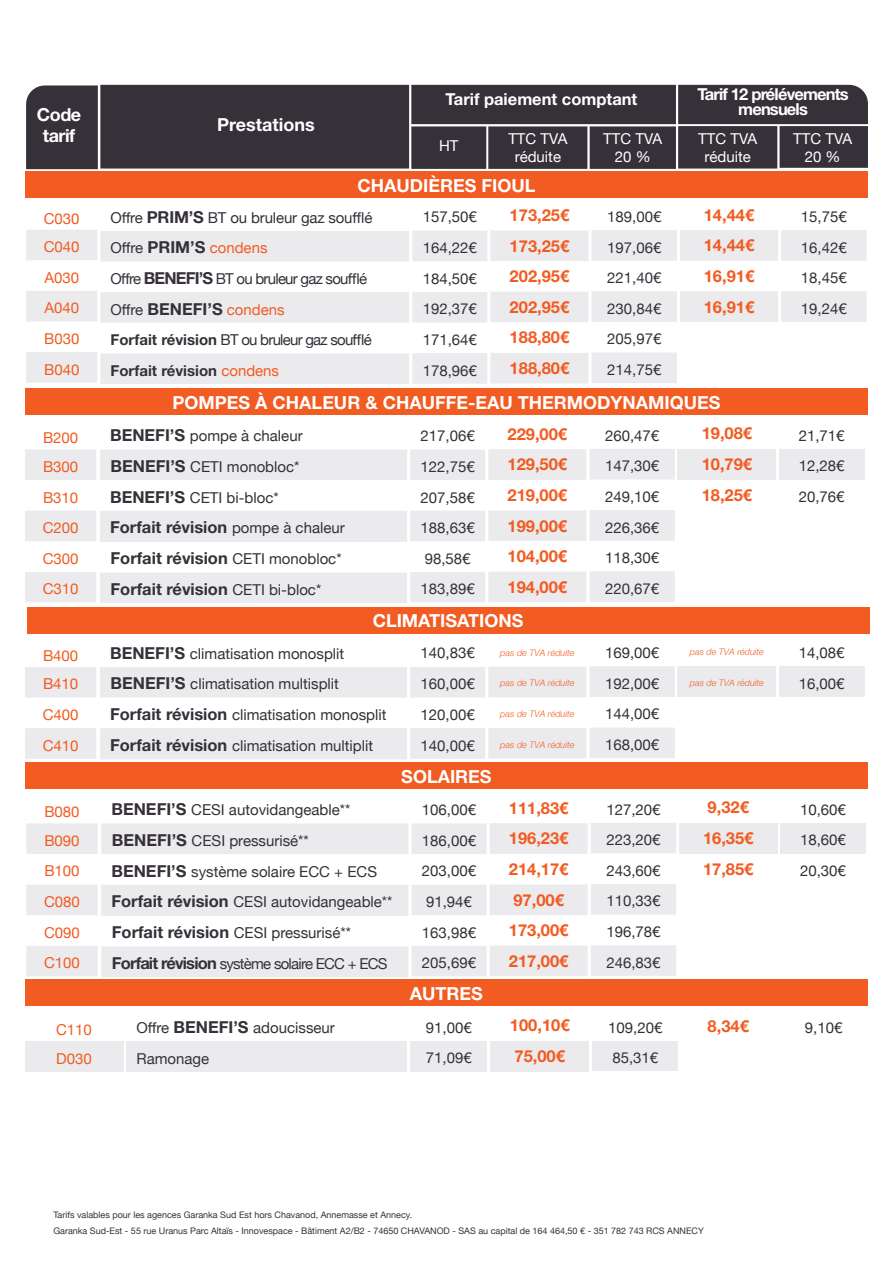
<style>
.page{position:relative;width:893px;height:1263px;background:#fff}
.page>*{position:absolute;margin:0;border:0;box-sizing:border-box;transform-origin:0 0}
.t1{font:700 18px "Helvetica Neue LT Std";color:#fff}
.t2{font:700 18px/21.6px "Helvetica Neue LT Std";letter-spacing:-.025em;color:#fff;text-align:center}
.t3{font:700 16.5px/30.6px "Helvetica Neue LT Std";color:#f25b21;text-align:justify}
.t4{font:700 16.5px/30.8px "Helvetica Neue LT Std";color:#363039}
.t5{font:700 16.5px/15px "Helvetica Neue LT Std";letter-spacing:-.05em;color:#fff;text-align:center}
.t6{font:700 16.5px "Helvetica Neue LT Std";color:#fff}
.t7{font:15px/30.6px "Helvetica Neue";color:#363039}
.t8{font:15px/30.6px "Helvetica Neue";color:#f25b21}
.t9{font:15px/18px "Helvetica Neue";color:#fff;text-align:center}
.t10{font:15px "Helvetica Neue";letter-spacing:-.05em;color:#363039}
.t11{font:700 15px "Helvetica Neue LT Std";color:#363039}
.t12{font:9px "Helvetica Neue";color:#363039}
.t13{font:italic 9px "Helvetica Neue";color:#f25b21}
.s1{font-family:"Helvetica Neue LT Std";font-weight:700;font-size:16.5px}
.s2{color:#f25b21}
.s3{font-family:"Helvetica Neue";font-weight:400;font-size:15px}
.s4{font-family:"Helvetica Neue";font-weight:400;font-size:15px;color:#f25b21}
.s5{font-family:"Helvetica Neue LT Std";font-weight:700}
.s6{font-family:"Helvetica Neue";font-weight:400;color:#f25b21}
</style>
<div class="page">
<div style="left:26px;top:85px;width:72px;height:85px;background:#363039"></div>
<div style="left:100px;top:85px;width:309px;height:84px;background:#363039;border:2px solid #363039"></div>
<div style="left:411px;top:85px;width:265px;height:39px;background:#363039"></div>
<div style="left:678px;top:84px;width:190px;height:41px;background:#363039"></div>
<div style="left:411px;top:126px;width:75px;height:43px;background:#363039;border:2px solid #363039"></div>
<div style="left:488px;top:126px;width:99px;height:43px;background:#363039;border:2px solid #363039"></div>
<div style="left:590px;top:126px;width:86px;height:43px;background:#363039;border:2px solid #363039"></div>
<div style="left:678px;top:126px;width:99px;height:43px;background:#363039;border:2px solid #363039"></div>
<div style="left:780px;top:126px;width:88px;height:42px;background:#363039;border:2px solid #363039"></div>
<svg style="left:26px;top:230px;width:71px;height:153px"></svg>
<svg style="left:100px;top:231px;width:309px;height:153px;fill:#ebebee"></svg>
<svg style="left:412px;top:230px;width:454px;height:154px"></svg>
<div style="left:25px;top:172px;width:843px;height:26px;background:#f25b21"></div>
<div style="left:25px;top:388px;width:843px;height:26px;background:#f25b21"></div>
<svg style="left:100px;top:450px;width:307px;height:153px;fill:#ebebee"></svg>
<div style="left:25px;top:980px;width:843px;height:26px;background:#f25b21"></div>
<div style="left:25px;top:1041px;width:462px;height:31px;background:#ebebee"></div>
<div style="left:410px;top:1041px;width:77px;height:30px;background:#ebebee"></div>
<div style="left:491px;top:1041px;width:98px;height:30px;background:#ebebee"></div>
<div style="left:593px;top:1041px;width:85px;height:30px;background:#ebebee"></div>
<svg style="left:25px;top:449px;width:71px;height:154px"></svg>
<svg style="left:410px;top:449px;width:454px;height:154px"></svg>
<div style="left:779px;top:449px;width:85px;height:30px;background:#ebebee"></div>
<div style="left:27px;top:607px;width:843px;height:26px;background:#f25b21"></div>
<svg style="left:25px;top:666px;width:650px;height:93px"></svg>
<div style="left:678px;top:666px;width:98px;height:31px;background:#ebebee"></div>
<div style="left:779px;top:666px;width:85px;height:31px;background:#ebebee"></div>
<div style="left:25px;top:762px;width:843px;height:27px;background:#f25b21"></div>
<svg style="left:101px;top:823px;width:307px;height:154px;fill:#ebebee"></svg>
<svg style="left:26px;top:823px;width:72px;height:153px"></svg>
<svg style="left:412px;top:823px;width:454px;height:153px"></svg>
<div style="left:780px;top:823px;width:86px;height:30px;background:#ebebee"></div>
<p class="t2" style="left:37px;top:103px;width:46px">Code tarif</p>
<p class="t1" style="left:217px;top:113px;width:99px">Prestations</p>
<p class="t6" style="left:446px;top:89px;width:193px">Tarif paiement comptant</p>
<p class="t5" style="left:697px;top:86px;width:153px">Tarif 12 prélévements mensuels</p>
<p class="t9" style="left:439px;top:138px;width:21px">HT</p>
<p class="t9" style="left:508px;top:130px;width:61px">TTC TVA réduite</p>
<p class="t9" style="left:603px;top:130px;width:61px">TTC TVA<br>20 %</p>
<p class="t9" style="left:698px;top:130px;width:61px">TTC TVA réduite</p>
<p class="t9" style="left:793px;top:130px;width:61px">TTC TVA<br>20 %</p>
<p class="t1" style="left:357px;top:174px;width:180px">CHAUDIÈRES FIOUL</p>
<p class="t8" style="left:44px;top:205px;width:37px;line-height:28.5px">C030<br>C040</p>
<p class="t8" style="left:44px;top:263px;width:37px;text-align:justify">A030<br>A040<br>B030<br>B040</p>
<p class="t8" style="left:43px;top:425px;width:37px;line-height:28.5px">B200<br>B300</p>
<p class="t8" style="left:43px;top:483px;width:37px;text-align:justify">B310<br>C200<br>C300<br>C310</p>
<p class="t8" style="left:43px;top:642px;width:37px;line-height:28.5px">B400<br>B410</p>
<p class="t8" style="left:43px;top:700px;width:37px">C400<br>C410</p>
<p class="t8" style="left:44px;top:799px;width:37px;line-height:28.5px">B080<br>B090</p>
<p class="t8" style="left:44px;top:857px;width:37px;text-align:justify">B100<br>C080<br>C090<br>C100</p>
<p class="t7" style="left:111px;top:203px;width:263px">Offre <span class="s1">PRIM’S</span> BT ou bruleur gaz soufflé<br>Offre <span class="s1">PRIM’S</span> <span class="s2">condens<br></span>Offre <span class="s1">BENEFI’S</span> BT ou bruleur gaz soufflé</p>
<p class="t4" style="left:111px;top:293px;width:176px"><span class="s3">Offre</span> BENEFI’S <span class="s4">condens</span></p>
<p class="t10" style="left:111px;top:329px;width:263px"><span class="s5">Forfait révision</span> BT ou bruleur gaz soufflé</p>
<p class="t11" style="left:111px;top:361px;width:170px">Forfait révision <span class="s6">condens</span></p>
<p class="t7" style="left:423px;top:202px;width:56px;text-align:justify">157,50€ 164,22€ 184,50€ 192,37€ 171,64€ 178,96€</p>
<p class="t3" style="left:510px;top:199px;width:61px">173,25€ 173,25€ 202,95€ 202,95€ 188,80€ 188,80€</p>
<p class="t7" style="left:607px;top:202px;width:56px;text-align:justify">189,00€ 197,06€ 221,40€ 230,84€ 205,97€ 214,75€</p>
<p class="t3" style="left:704px;top:199px;width:52px">14,44€ 14,44€ 16,91€ 16,91€</p>
<p class="t7" style="left:801px;top:202px;width:47px;text-align:justify">15,75€ 16,42€ 18,45€ 19,24€</p>
<p class="t1" style="left:173px;top:391px;width:549px">POMPES À CHALEUR &amp; CHAUFFE-EAU THERMODYNAMIQUES</p>
<p class="t7" style="left:110px;top:422px;width:194px"><span class="s1">BENEFI’S</span> pompe à chaleur<br><span class="s1">BENEFI’S</span> CETI monobloc*<br><span class="s1">BENEFI’S</span> CETI bi-bloc*</p>
<p class="t4" style="left:110px;top:512px;width:236px">Forfait révision <span class="s3">pompe à chaleur<br></span>Forfait révision <span class="s3">CETI monobloc*<br></span>Forfait révision <span class="s3">CETI bi-bloc*</span></p>
<p class="t7" style="left:421px;top:421px;width:56px">217,06€<br>122,75€<br>207,58€<br>188,63€<br>98,58€<br>183,89€</p>
<p class="t3" style="left:507px;top:418px;width:61px">229,00€ 129,50€ 219,00€ 199,00€ 104,00€ 194,00€</p>
<p class="t7" style="left:605px;top:421px;width:56px;text-align:justify">260,47€ 147,30€ 249,10€ 226,36€ 118,30€ 220,67€</p>
<p class="t3" style="left:702px;top:418px;width:52px">19,08€ 10,79€ 18,25€</p>
<p class="t7" style="left:799px;top:421px;width:47px;text-align:justify">21,71€ 12,28€ 20,76€</p>
<p class="t1" style="left:373px;top:610px;width:152px">CLIMATISATIONS</p>
<p class="t7" style="left:110px;top:639px;width:278px"><span class="s1">BENEFI’S</span> climatisation monosplit <span class="s1">BENEFI’S</span> climatisation multisplit <span class="s1">Forfait révision</span> climatisation monosplit <span class="s1">Forfait révision</span> climatisation multiplit</p>
<p class="t7" style="left:799px;top:638px;width:47px">14,08€<br>16,00€</p>
<p class="t7" style="left:605px;top:638px;width:56px;text-align:justify">169,00€ 192,00€ 144,00€ 168,00€</p>
<p class="t13" style="left:690px;top:647px;width:76px">pas de TVA réduite</p>
<p class="t7" style="left:421px;top:638px;width:56px;text-align:justify">140,83€ 160,00€ 120,00€ 140,00€</p>
<p class="t13" style="left:500px;top:647px;width:76px">pas de TVA réduite</p>
<p class="t13" style="left:690px;top:677px;width:76px">pas de TVA réduite</p>
<p class="t13" style="left:500px;top:678px;width:76px">pas de TVA réduite</p>
<p class="t13" style="left:500px;top:708px;width:76px">pas de TVA réduite</p>
<p class="t13" style="left:500px;top:739px;width:76px">pas de TVA réduite</p>
<p class="t7" style="left:111px;top:795px;width:283px"><span class="s1">BENEFI’S</span> CESI autovidangeable** <span class="s1">BENEFI’S</span> CESI pressurisé**<br><span class="s1">BENEFI’S</span> système solaire ECC + ECS <span class="s1">Forfait révision</span> CESI autovidangeable** <span class="s1">Forfait révision</span> CESI pressurisé** <span class="s1">Forfait révision</span> système solaire ECC + ECS</p>
<p class="t1" style="left:401px;top:765px;width:92px">SOLAIRES</p>
<p class="t7" style="left:422px;top:795px;width:56px">106,00€<br>186,00€<br>203,00€<br>91,94€<br>163,98€<br>205,69€</p>
<p class="t3" style="left:509px;top:792px;width:61px;text-align:left">111,83€<br>196,23€<br>214,17€<br>97,00€<br>173,00€<br>217,00€</p>
<p class="t7" style="left:606px;top:795px;width:56px;text-align:justify">127,20€ 223,20€ 243,60€ 110,33€ 196,78€ 246,83€</p>
<p class="t3" style="left:703px;top:792px;width:52px;text-align:left">9,32€<br>16,35€<br>17,85€</p>
<p class="t7" style="left:800px;top:795px;width:47px;text-align:justify">10,60€ 18,60€ 20,30€</p>
<p class="t1" style="left:410px;top:983px;width:75px">AUTRES</p>
<p class="t8" style="left:56px;top:1017px;width:37px;line-height:28.5px">C110<br>D030</p>
<p class="t7" style="left:136px;top:1013px;width:200px">Offre <span class="s1">BENEFI’S</span> adoucisseur<br>Ramonage</p>
<p class="t7" style="left:426px;top:1013px;width:47px">91,00€<br>71,09€</p>
<p class="t3" style="left:510px;top:1009px;width:61px;line-height:31px">100,10€<br>75,00€</p>
<p class="t7" style="left:608px;top:1013px;width:56px">109,20€<br>85,31€</p>
<p class="t3" style="left:708px;top:1010px;width:43px">8,34€</p>
<p class="t7" style="left:805px;top:1013px;width:39px">9,10€</p>
<p class="t12" style="left:53px;top:1208px;width:360px">Tarifs valables pour les agences Garanka Sud Est hors Chavanod, Annemasse et Annecy.</p>
<p class="t12" style="left:53px;top:1224px;width:652px">Garanka Sud-Est - 55 rue Uranus Parc Altaïs - Innovespace - Bâtiment A2/B2 - 74650 CHAVANOD - SAS au capital de 164 464,50 € - 351 782 743 RCS ANNECY</p>
</div>
